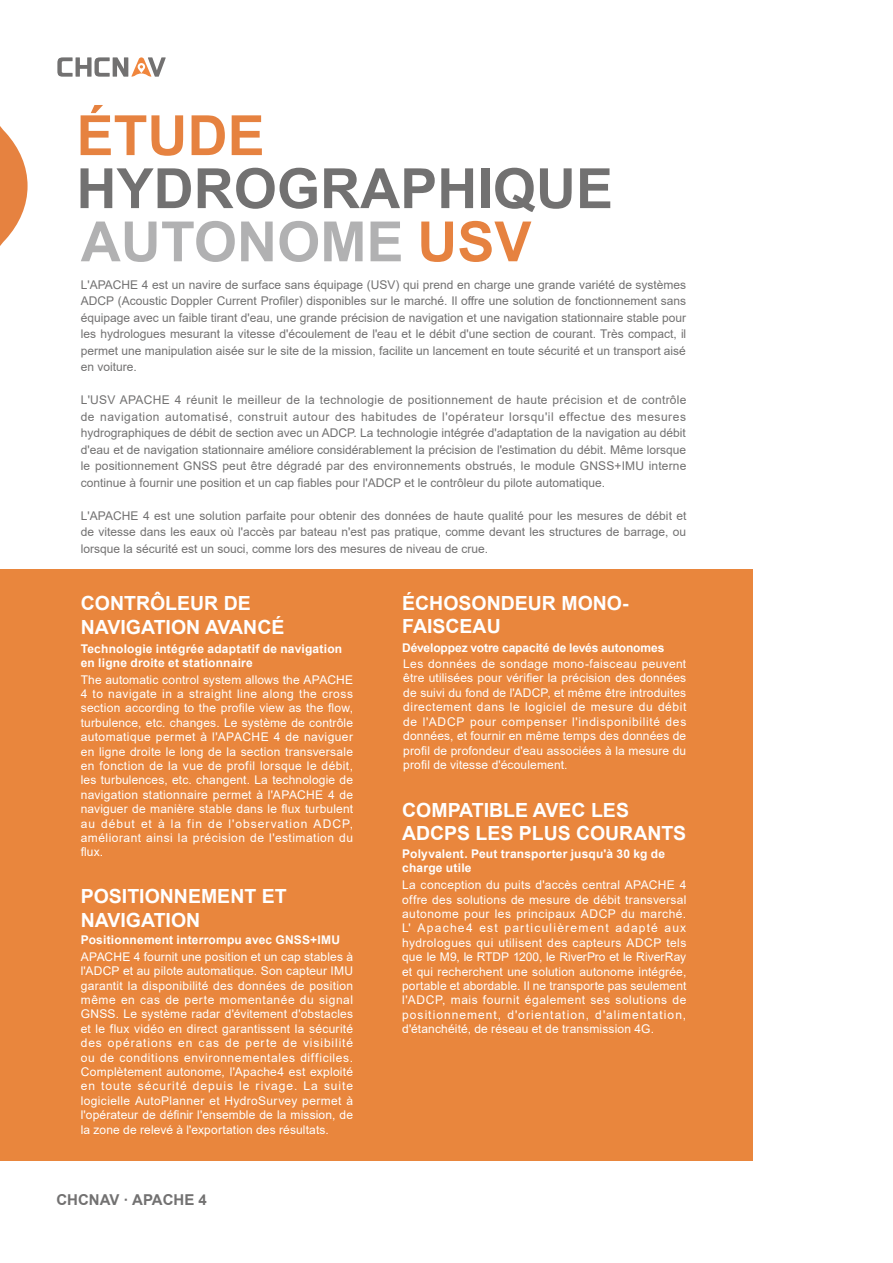
<style>
.page{position:relative;width:893px;height:1263px;background:#fff}
.page>*{position:absolute;margin:0;border:0;box-sizing:border-box;transform-origin:0 0}
.t1{font:700 55.5px/106.2px "Arial";color:#e68240}
.t2{font:700 55.5px "Arial";color:#727171}
.t3{font:700 19.5px/23.4px "Arial";color:#fff}
.t4{font:700 15px "Arial";color:#727171}
.t5{font:12px/14.4px "Arial";letter-spacing:.015em;color:#fff;text-align:justify}
.t6{font:12px/16.5px "Arial";color:#727171;text-align:justify}
.t7{font:700 12px/14.4px "Arial";letter-spacing:.015em;color:#fff}
.t8{font:700 12px "Arial";letter-spacing:-.005em;color:#fff}
.s1{color:#b1b1b2}
</style>
<div class="page">
<svg style="left:57px;top:57px;width:109px;height:20px"></svg>
<div style="left:0;top:570px;width:753px;height:591px;background:#e9863d"></div>
<svg style="left:0;top:126px;width:28px;height:120px"></svg>
<h1 class="t1" style="left:77px;top:83px;width:456px">ÉTUDE<br><span class="s1">AUTONOME</span> USV</h1>
<h1 class="t2" style="left:76px;top:149px;width:538px">HYDROGRAPHIQUE</h1>
<p class="t6" style="left:81px;top:276px;width:607px">L'APACHE 4 est un navire de surface sans équipage (USV) qui prend en charge une grande variété de systèmes ADCP (Acoustic Doppler Current Profiler) disponibles sur le marché. Il offre une solution de fonctionnement sans équipage avec un faible tirant d'eau, une grande précision de navigation et une navigation stationnaire stable pour les hydrologues mesurant la vitesse d'écoulement de l'eau et le débit d'une section de courant. Très compact, il permet une manipulation aisée sur le site de la mission, facilite un lancement en toute sécurité et un transport aisé en voiture.</p>
<p class="t6" style="left:81px;top:392px;width:607px">L'USV APACHE 4 réunit le meilleur de la technologie de positionnement de haute précision et de contrôle de navigation automatisé, construit autour des habitudes de l'opérateur lorsqu'il effectue des mesures hydrographiques de débit de section avec un ADCP. La technologie intégrée d'adaptation de la navigation au débit d'eau et de navigation stationnaire améliore considérablement la précision de l'estimation du débit. Même lorsque le positionnement GNSS peut être dégradé par des environnements obstrués, le module GNSS+IMU interne continue à fournir une position et un cap fiables pour l'ADCP et le contrôleur du pilote automatique.</p>
<p class="t6" style="left:81px;top:507px;width:607px">L'APACHE 4 est une solution parfaite pour obtenir des données de haute qualité pour les mesures de débit et de vitesse dans les eaux où l'accès par bateau n'est pas pratique, comme devant les structures de barrage, ou lorsque la sécurité est un souci, comme lors des mesures de niveau de crue.</p>
<h2 class="t3" style="left:81px;top:592px;width:205px">CONTRÔLEUR DE<br>NAVIGATION AVANCÉ</h2>
<p class="t7" style="left:81px;top:642px;width:263px">Technologie intégrée adaptatif de navigation en ligne droite et stationnaire</p>
<p class="t5" style="left:81px;top:672px;width:274px">The automatic control system allows the APACHE 4 to navigate in a straight line along the cross section according to the profile view as the flow, turbulence, etc. changes. Le système de contrôle automatique permet à l'APACHE 4 de naviguer en ligne droite le long de la section transversale en fonction de la vue de profil lorsque le débit, les turbulences, etc. changent. La technologie de navigation stationnaire permet à l'APACHE 4 de naviguer de manière stable dans le flux turbulent au début et à la fin de l'observation ADCP, améliorant ainsi la précision de l'estimation du flux.</p>
<h2 class="t3" style="left:81px;top:885px;width:207px">POSITIONNEMENT ET<br>NAVIGATION</h2>
<p class="t5" style="left:81px;top:949px;width:274px">APACHE 4 fournit une position et un cap stables à l'ADCP et au pilote automatique. Son capteur IMU garantit la disponibilité des données de position même en cas de perte momentanée du signal GNSS. Le système radar d'évitement d'obstacles et le flux vidéo en direct garantissent la sécurité des opérations en cas de perte de visibilité ou de conditions environnementales difficiles.<br>Complètement autonome, l'Apache4 est exploité en toute sécurité depuis le rivage. La suite logicielle AutoPlanner et HydroSurvey permet à l'opérateur de définir l'ensemble de la mission, de la zone de relevé à l'exportation des résultats.</p>
<p class="t7" style="left:81px;top:932px;width:261px">Positionnement interrompu avec GNSS+IMU</p>
<p class="t4" style="left:56px;top:1189px;width:152px">CHCNAV · APACHE 4</p>
<h2 class="t3" style="left:402px;top:591px;width:228px">ÉCHOSONDEUR MONO-<br>FAISCEAU</h2>
<p class="t5" style="left:403px;top:657px;width:285px">Les données de sondage mono-faisceau peuvent être utilisées pour vérifier la précision des données de suivi du fond de l'ADCP, et même être introduites directement dans le logiciel de mesure du débit de l'ADCP pour compenser l'indisponibilité des données, et fournir en même temps des données de profil de profondeur d'eau associées à la mesure du profil de vitesse d'écoulement.</p>
<p class="t8" style="left:402px;top:640px;width:264px">Développez votre capacité de levés autonomes</p>
<h2 class="t3" style="left:402px;top:798px;width:286px">COMPATIBLE AVEC LES<br>ADCPS LES PLUS COURANTS</h2>
<p class="t7" style="left:402px;top:846px;width:264px">Polyvalent. Peut transporter jusqu'à 30 kg de charge utile</p>
<p class="t5" style="left:402px;top:878px;width:286px">La conception du puits d'accès central APACHE 4 offre des solutions de mesure de débit transversal autonome pour les principaux ADCP du marché.<br>L' Apache4 est particulièrement adapté aux hydrologues qui utilisent des capteurs ADCP tels que le M9, le RTDP 1200, le RiverPro et le RiverRay et qui recherchent une solution autonome intégrée, portable et abordable. Il ne transporte pas seulement l'ADCP, mais fournit également ses solutions de positionnement, d'orientation, d'alimentation, d'étanchéité, de réseau et de transmission 4G.</p>
</div>
